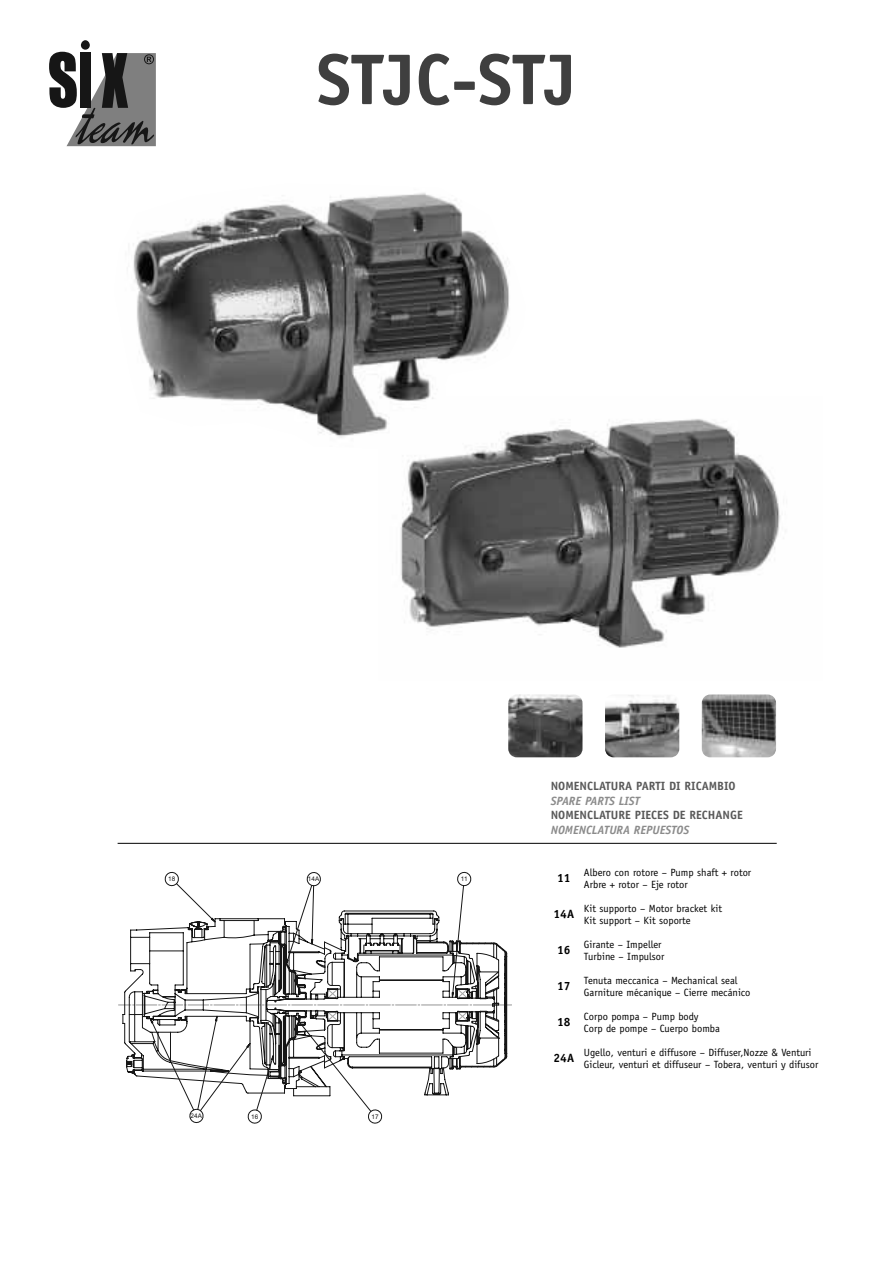
<style>
.page{position:relative;width:893px;height:1263px;background:#fff}
.page>*{position:absolute;margin:0;border:0;box-sizing:border-box;transform-origin:0 0}
.t1{font:700 72px "Officina Sans";color:#3f3f3f}
.t2{font:700 12px "Officina Sans";color:#595959}
.t3{font:italic 700 12px "Officina Sans";color:#8b8b8b}
.t4{font:700 12px "Officina Sans";color:#000}
.t5{font:10.5px/12px "Officina Sans";color:#000}
.t6{font:6.3px "Arial";color:#161616}
</style>
<div class="page">
<img style="left:702px;top:694px;width:74px;height:63px">
<img style="left:605px;top:695px;width:74px;height:62px">
<img style="left:508px;top:694px;width:74px;height:63px">
<hr style="left:118px;top:843px;width:659px;height:1px;background:#000">
<svg style="left:118px;top:871px;width:394px;height:253px"></svg>
<svg style="left:123px;top:911px;width:384px;height:185px"></svg>
<div style="left:81px;top:40px;width:9px;height:10px;background:#161616;border-radius:50%"></div>
<svg style="left:49px;top:52px;width:107px;height:94px"></svg>
<img style="left:400px;top:419px;width:381px;height:229px">
<img style="left:133px;top:193px;width:393px;height:256px">
<h1 class="t1" style="left:317px;top:52px;width:261px">STJC-STJ</h1>
<p class="t6" style="left:168px;top:875px;width:9px">18</p>
<p class="t6" style="left:308px;top:876px;width:13px">14A</p>
<p class="t6" style="left:461px;top:875px;width:9px">11</p>
<p class="t6" style="left:191px;top:1112px;width:13px">24A</p>
<p class="t6" style="left:251px;top:1113px;width:9px">16</p>
<p class="t6" style="left:372px;top:1113px;width:9px">17</p>
<p class="t2" style="left:551px;top:782px;width:187px">NOMENCLATURA PARTI DI RICAMBIO</p>
<p class="t3" style="left:551px;top:796px;width:91px">SPARE PARTS LIST</p>
<p class="t2" style="left:551px;top:810px;width:194px">NOMENCLATURE PIECES DE RECHANGE</p>
<p class="t3" style="left:551px;top:825px;width:140px">NOMENCLATURA REPUESTOS</p>
<p class="t4" style="left:557px;top:873px;width:15px">11</p>
<p class="t4" style="left:554px;top:909px;width:22px">14A</p>
<p class="t4" style="left:557px;top:945px;width:15px">16</p>
<p class="t4" style="left:557px;top:981px;width:15px">17</p>
<p class="t4" style="left:557px;top:1017px;width:15px">18</p>
<p class="t4" style="left:554px;top:1053px;width:22px">24A</p>
<p class="t5" style="left:584px;top:868px;width:169px">Albero con rotore – Pump shaft + rotor<br>Arbre + rotor – Eje rotor</p>
<p class="t5" style="left:584px;top:904px;width:140px">Kit supporto – Motor bracket kit<br>Kit support – Kit soporte</p>
<p class="t5" style="left:584px;top:940px;width:82px">Girante – Impeller<br>Turbine – Impulsor</p>
<p class="t5" style="left:584px;top:976px;width:168px">Tenuta meccanica – Mechanical seal<br>Garniture mécanique – Cierre mecánico</p>
<p class="t5" style="left:584px;top:1012px;width:138px">Corpo pompa – Pump body<br>Corp de pompe – Cuerpo bomba</p>
<p class="t5" style="left:584px;top:1048px;width:236px">Ugello, venturi e diffusore – Diffuser,Nozze &amp; Venturi<br>Gicleur, venturi et diffuseur – Tobera, venturi y difusor</p>
</div>
